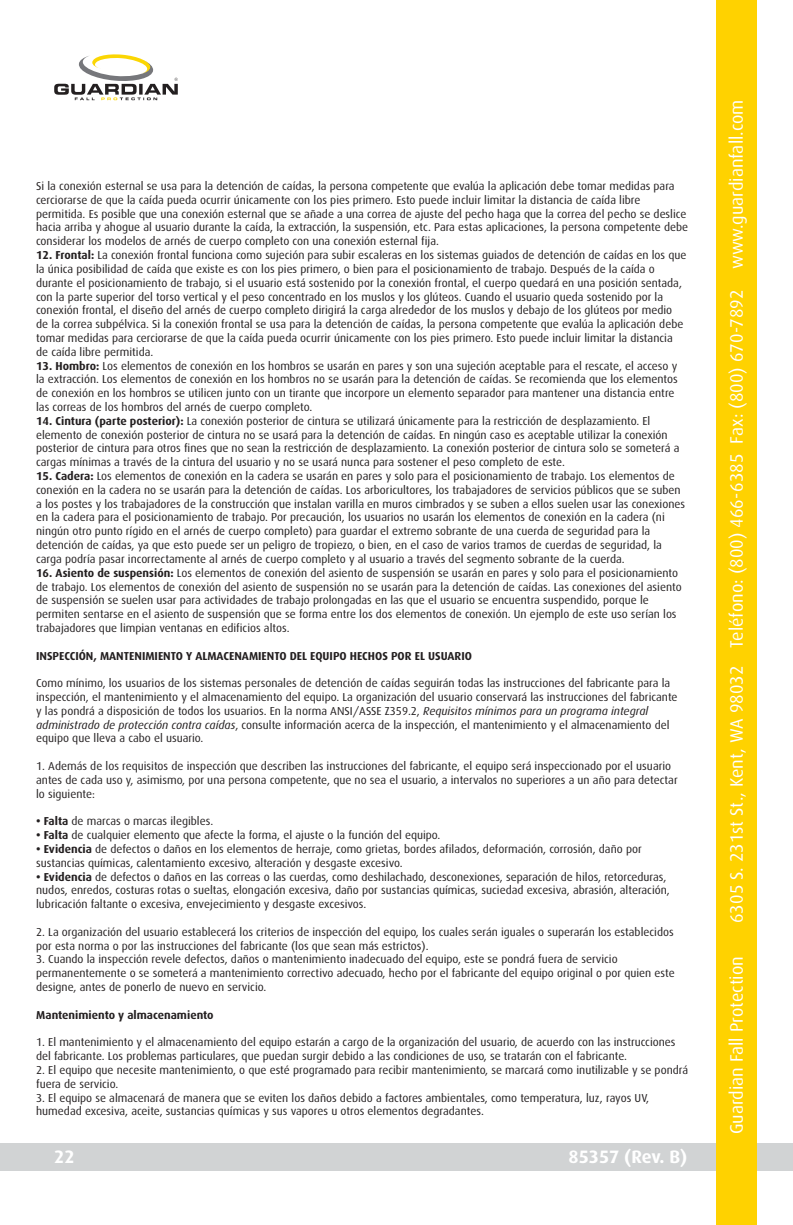
<style>
.page{position:relative;width:793px;height:1225px;background:#fff}
.page>*{position:absolute;margin:0;border:0;box-sizing:border-box;transform-origin:0 0}
.t1{font:18px "Dax";color:#fff}
.t2{font:700 18px "Dax";color:#fff}
.t3{font:11.6px/13.8px "Dax";color:#231f20}
.t4{font:700 11.6px "Dax";color:#231f20}
.s1{font-weight:700}
.s2{font-style:italic}
</style>
<div class="page">
<div style="left:0;top:1143px;width:792px;height:27px;background:#d1d3d4"></div>
<div style="left:715px;top:0;width:41px;height:1224px;background:#ffd200"></div>
<svg style="left:54px;top:54px;width:124px;height:46px"></svg>
<p class="t3" style="left:36px;top:179px;width:653px">Si la conexión esternal se usa para la detención de caídas, la persona competente que evalúa la aplicación debe tomar medidas para cerciorarse de que la caída pueda ocurrir únicamente con los pies primero. Esto puede incluir limitar la distancia de caída libre permitida. Es posible que una conexión esternal que se añade a una correa de ajuste del pecho haga que la correa del pecho se deslice hacia arriba y ahogue al usuario durante la caída, la extracción, la suspensión, etc. Para estas aplicaciones, la persona competente debe considerar los modelos de arnés de cuerpo completo con una conexión esternal fija.</p>
<p class="t3" style="left:36px;top:248px;width:651px"><span class="s1">12. Frontal:</span> La conexión frontal funciona como sujeción para subir escaleras en los sistemas guiados de detención de caídas en los que la única posibilidad de caída que existe es con los pies primero, o bien para el posicionamiento de trabajo. Después de la caída o durante el posicionamiento de trabajo, si el usuario está sostenido por la conexión frontal, el cuerpo quedará en una posición sentada, con la parte superior del torso vertical y el peso concentrado en los muslos y los glúteos. Cuando el usuario queda sostenido por la conexión frontal, el diseño del arnés de cuerpo completo dirigirá la carga alrededor de los muslos y debajo de los glúteos por medio de la correa subpélvica. Si la conexión frontal se usa para la detención de caídas, la persona competente que evalúa la aplicación debe tomar medidas para cerciorarse de que la caída pueda ocurrir únicamente con los pies primero. Esto puede incluir limitar la distancia de caída libre permitida.</p>
<p class="t3" style="left:36px;top:358px;width:642px"><span class="s1">13. Hombro:</span> Los elementos de conexión en los hombros se usarán en pares y son una sujeción aceptable para el rescate, el acceso y la extracción. Los elementos de conexión en los hombros no se usarán para la detención de caídas. Se recomienda que los elementos de conexión en los hombros se utilicen junto con un tirante que incorpore un elemento separador para mantener una distancia entre las correas de los hombros del arnés de cuerpo completo.</p>
<p class="t3" style="left:36px;top:414px;width:644px"><span class="s1">14. Cintura (parte posterior):</span> La conexión posterior de cintura se utilizará únicamente para la restricción de desplazamiento. El elemento de conexión posterior de cintura no se usará para la detención de caídas. En ningún caso es aceptable utilizar la conexión posterior de cintura para otros fines que no sean la restricción de desplazamiento. La conexión posterior de cintura solo se someterá a cargas mínimas a través de la cintura del usuario y no se usará nunca para sostener el peso completo de este.</p>
<p class="t3" style="left:36px;top:469px;width:650px"><span class="s1">15. Cadera:</span> Los elementos de conexión en la cadera se usarán en pares y solo para el posicionamiento de trabajo. Los elementos de conexión en la cadera no se usarán para la detención de caídas. Los arboricultores, los trabajadores de servicios públicos que se suben a los postes y los trabajadores de la construcción que instalan varilla en muros cimbrados y se suben a ellos suelen usar las conexiones en la cadera para el posicionamiento de trabajo. Por precaución, los usuarios no usarán los elementos de conexión en la cadera (ni ningún otro punto rígido en el arnés de cuerpo completo) para guardar el extremo sobrante de una cuerda de seguridad para la detención de caídas, ya que esto puede ser un peligro de tropiezo, o bien, en el caso de varios tramos de cuerdas de seguridad, la carga podría pasar incorrectamente al arnés de cuerpo completo y al usuario a través del segmento sobrante de la cuerda.</p>
<p class="t3" style="left:36px;top:565px;width:646px"><span class="s1">16. Asiento de suspensión:</span> Los elementos de conexión del asiento de suspensión se usarán en pares y solo para el posicionamiento de trabajo. Los elementos de conexión del asiento de suspensión no se usarán para la detención de caídas. Las conexiones del asiento de suspensión se suelen usar para actividades de trabajo prolongadas en las que el usuario se encuentra suspendido, porque le permiten sentarse en el asiento de suspensión que se forma entre los dos elementos de conexión. Un ejemplo de este uso serían los trabajadores que limpian ventanas en edificios altos.</p>
<p class="t4" style="left:36px;top:648px;width:437px">INSPECCIÓN, MANTENIMIENTO Y ALMACENAMIENTO DEL EQUIPO HECHOS POR EL USUARIO</p>
<p class="t3" style="left:36px;top:676px;width:642px">Como mínimo, los usuarios de los sistemas personales de detención de caídas seguirán todas las instrucciones del fabricante para la inspección, el mantenimiento y el almacenamiento del equipo. La organización del usuario conservará las instrucciones del fabricante y las pondrá a disposición de todos los usuarios. En la norma ANSI/ASSE Z359.2, <span class="s2">Requisitos mínimos para un programa integral administrado de protección contra caídas</span>, consulte información acerca de la inspección, el mantenimiento y el almacenamiento del equipo que lleva a cabo el usuario.</p>
<p class="t3" style="left:36px;top:759px;width:642px">1. Además de los requisitos de inspección que describen las instrucciones del fabricante, el equipo será inspeccionado por el usuario antes de cada uso y, asimismo, por una persona competente, que no sea el usuario, a intervalos no superiores a un año para detectar lo siguiente:</p>
<p class="t3" style="left:36px;top:814px;width:178px"><span class="s1">• Falta</span> de marcas o marcas ilegibles.</p>
<p class="t3" style="left:36px;top:828px;width:405px"><span class="s1">• Falta</span> de cualquier elemento que afecte la forma, el ajuste o la función del equipo.</p>
<p class="t3" style="left:36px;top:841px;width:606px"><span class="s1">• Evidencia</span> de defectos o daños en los elementos de herraje, como grietas, bordes afilados, deformación, corrosión, daño por sustancias químicas, calentamiento excesivo, alteración y desgaste excesivo.</p>
<p class="t3" style="left:36px;top:869px;width:635px"><span class="s1">• Evidencia</span> de defectos o daños en las correas o las cuerdas, como deshilachado, desconexiones, separación de hilos, retorceduras, nudos, enredos, costuras rotas o sueltas, elongación excesiva, daño por sustancias químicas, suciedad excesiva, abrasión, alteración, lubricación faltante o excesiva, envejecimiento y desgaste excesivos.</p>
<p class="t3" style="left:36px;top:924px;width:638px">2. La organización del usuario establecerá los criterios de inspección del equipo, los cuales serán iguales o superarán los establecidos por esta norma o por las instrucciones del fabricante (los que sean más estrictos).</p>
<p class="t3" style="left:36px;top:952px;width:639px">3. Cuando la inspección revele defectos, daños o mantenimiento inadecuado del equipo, este se pondrá fuera de servicio permanentemente o se someterá a mantenimiento correctivo adecuado, hecho por el fabricante del equipo original o por quien este designe, antes de ponerlo de nuevo en servicio.</p>
<p class="t4" style="left:36px;top:1007px;width:179px">Mantenimiento y almacenamiento</p>
<p class="t3" style="left:36px;top:1035px;width:640px">1. El mantenimiento y el almacenamiento del equipo estarán a cargo de la organización del usuario, de acuerdo con las instrucciones del fabricante. Los problemas particulares, que puedan surgir debido a las condiciones de uso, se tratarán con el fabricante.</p>
<p class="t3" style="left:36px;top:1062px;width:653px">2. El equipo que necesite mantenimiento, o que esté programado para recibir mantenimiento, se marcará como inutilizable y se pondrá fuera de servicio.</p>
<p class="t3" style="left:36px;top:1090px;width:614px">3. El equipo se almacenará de manera que se eviten los daños debido a factores ambientales, como temperatura, luz, rayos UV, humedad excesiva, aceite, sustancias químicas y sus vapores u otros elementos degradantes.</p>
<h1 class="t2" style="left:568px;top:1146px;width:120px">85357 (Rev. B)</h1>
<h1 class="t2" style="left:54px;top:1146px;width:22px">22</h1>
<h1 class="t1" style="left:726px;top:922px;width:824px;rotate:-90deg">6305 S. 231st St., Kent, WA 98032 Teléfono: (800) 466-6385 Fax: (800) 670-7892 www.guardianfall.com</h1>
<h1 class="t1" style="left:726px;top:1134px;width:179px;rotate:-90deg">Guardian Fall Protection</h1>
</div>
